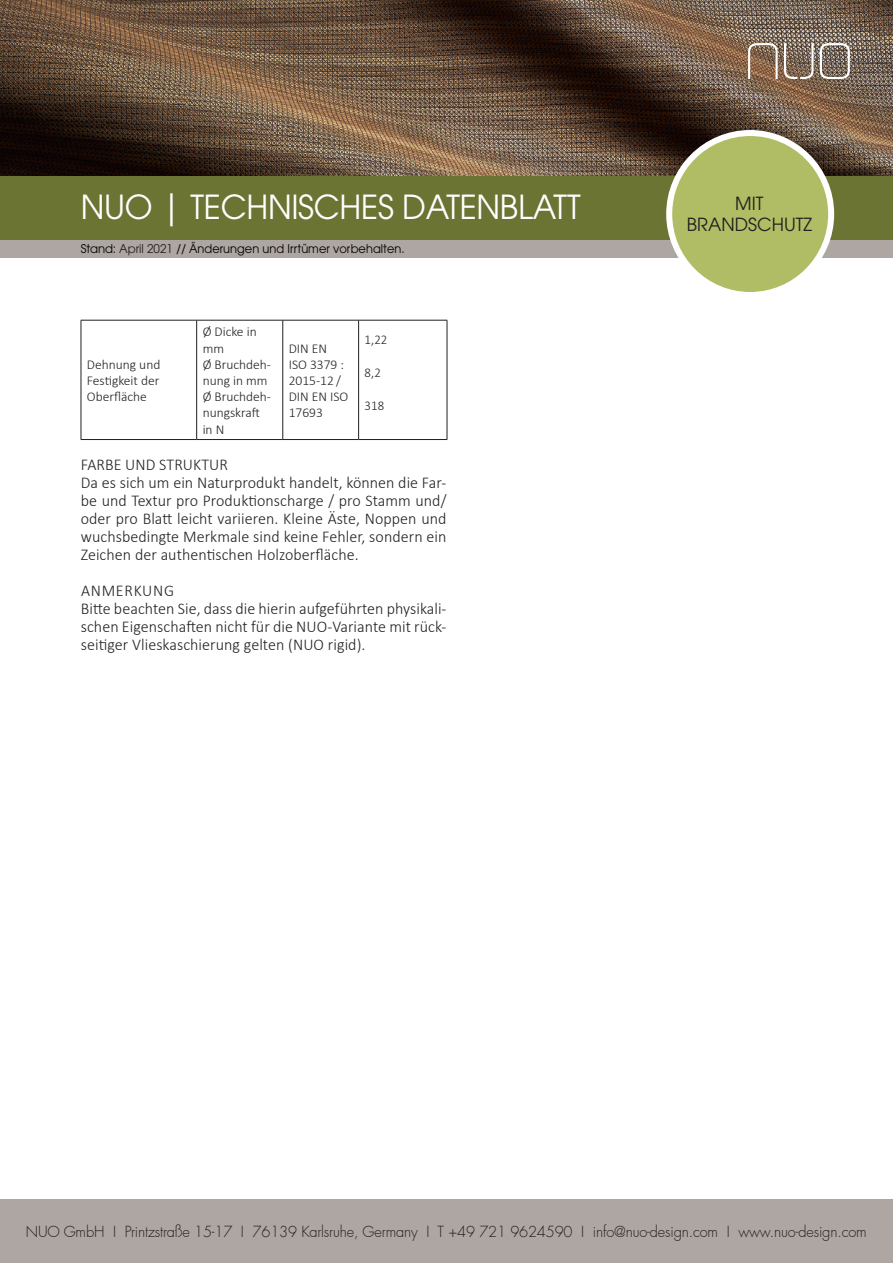
<style>
.page{position:relative;width:893px;height:1263px;background:#fff}
.page>*{position:absolute;margin:0;border:0;box-sizing:border-box;transform-origin:0 0}
.t1{font:33px "ITC Avant Garde Std";letter-spacing:-.01em;color:#fff}
.t2{font:18px "ITC Avant Garde Std";color:#231f20}
.t3{font:300 16.5px/18px "Calibri";letter-spacing:.005em;color:#231f20;text-align:justify}
.t4{font:300 16.5px "Calibri";letter-spacing:.045em;color:#231f20}
.t5{font:300 15px "Futura LT Pro";letter-spacing:-.01em;color:#231f20}
.t6{font:300 14.25px "Futura LT Pro";color:#231f20}
.t7{font:300 13.5px/16.2px "Calibri";color:#231f20}
.t8{font:300 13.5px "Calibri";color:#231f20;scale:.95 1}
.t9{font:12px "ITC Avant Garde Std";letter-spacing:.005em;color:#000}
.s1{color:#231f20}
.s2{font-size:15px}
.s3{font-size:14.25px}
</style>
<div class="page">
<div style="left:0;top:1199px;width:893px;height:64px;background:#ada6a3"></div>
<img style="left:0;top:0;width:893px;height:176px">
<div style="left:0;top:176px;width:893px;height:64px;background:#6c7433"></div>
<svg style="left:748px;top:43px;width:30px;height:36px"></svg>
<svg style="left:784px;top:43px;width:29px;height:36px"></svg>
<svg style="left:820px;top:43px;width:30px;height:36px"></svg>
<div style="left:0;top:240px;width:893px;height:18px;background:#ada6a3"></div>
<div style="left:669px;top:133px;width:162px;height:162px;background:#b1bd64;border-radius:50%"></div>
<div style="left:666px;top:130px;width:168px;height:168px;border:6px solid #fff;border-radius:50%"></div>
<hr style="left:81px;top:320px;width:116px;height:1px;background:#231f20">
<hr style="left:81px;top:320px;width:1px;height:119px;background:#231f20">
<hr style="left:197px;top:320px;width:86px;height:1px;background:#231f20">
<hr style="left:196px;top:320px;width:1px;height:119px;background:#231f20">
<hr style="left:283px;top:320px;width:76px;height:1px;background:#231f20">
<hr style="left:283px;top:320px;width:1px;height:119px;background:#231f20">
<hr style="left:359px;top:320px;width:88px;height:1px;background:#231f20">
<hr style="left:358px;top:320px;width:1px;height:119px;background:#231f20">
<hr style="left:447px;top:320px;width:1px;height:119px;background:#231f20">
<hr style="left:81px;top:439px;width:116px;height:1px;background:#231f20">
<hr style="left:197px;top:439px;width:86px;height:1px;background:#231f20">
<hr style="left:283px;top:439px;width:76px;height:1px;background:#231f20">
<hr style="left:359px;top:439px;width:88px;height:1px;background:#231f20">
<p class="t1" style="left:81px;top:186px;width:502px">NUO | TECHNISCHES DATENBLATT</p>
<p class="t9" style="left:81px;top:242px;width:325px">Stand: <span class="s1">April 2021</span> // Änderungen und Irrtümer vorbehalten.</p>
<p class="t7" style="left:87px;top:356px;width:75px;text-align:justify">Dehnung und Festigkeit der Oberfläche</p>
<p class="t7" style="left:203px;top:324px;width:56px">Ø Dicke in mm</p>
<p class="t7" style="left:203px;top:356px;width:70px">Ø Bruchdeh&shy;nung in mm</p>
<p class="t7" style="left:203px;top:388px;width:70px">Ø Bruchdeh&shy;nungskraft in N</p>
<p class="t7" style="left:289px;top:340px;width:61px">DIN EN<br>ISO 3379 :<br>2015-12 /<br>DIN EN ISO<br>17693</p>
<p class="t8" style="left:365px;top:331px;width:25px">1,22</p>
<p class="t8" style="left:365px;top:364px;width:19px">8,2</p>
<p class="t8" style="left:365px;top:397px;width:22px">318</p>
<p class="t3" style="left:81px;top:455px;width:149px">FARBE UND STRUKTUR</p>
<p class="t3" style="left:81px;top:473px;width:367px">Da es sich um ein Naturprodukt handelt, können die Far&shy;be und Textur pro Produktionscharge / pro Stamm und/ oder pro Blatt leicht variieren. Kleine Äste, Noppen und wuchsbedingte Merkmale sind keine Fehler, sondern ein Zeichen der authentischen Holzoberfläche.</p>
<p class="t4" style="left:81px;top:580px;width:94px">ANMERKUNG</p>
<p class="t3" style="left:81px;top:599px;width:367px">Bitte beachten Sie, dass die hierin aufgeführten physikali&shy;schen Eigenschaften nicht für die NUO-Variante mit rück&shy;seitiger Vlieskaschierung gelten (NUO rigid).</p>
<p class="t2" style="left:735px;top:192px;width:30px">MIT</p>
<p class="t2" style="left:687px;top:214px;width:127px">BRANDSCHUTZ</p>
<p class="t6" style="left:26px;top:1222px;width:830px"><span class="s2">NUO GmbH I Printzstraße 15-17 I 76139 Karlsruhe,</span> Germany I T +49 721 9624590 I info@nuo-design.com I www.nuo-design.com</p>
<p class="t5" style="left:38px;top:1222px;width:830px"><span class="s3">NUO GmbH I Printzstraße 15-17 I 76139 Karlsruhe,</span> Germany I T +49 721 9624590 I info@nuo-design.com I www.nuo-design.com</p>
</div>
